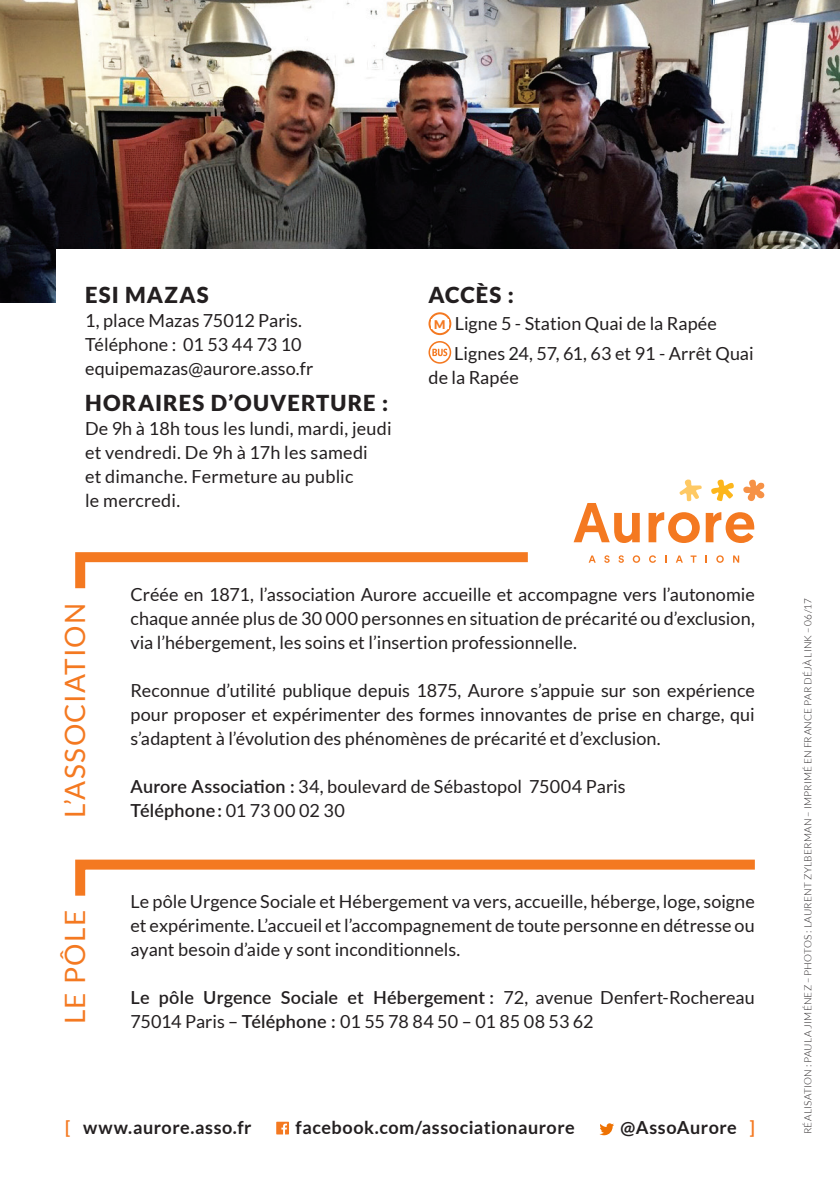
<style>
.page{position:relative;width:840px;height:1191px;background:#fff}
.page>*{position:absolute;margin:0;border:0;box-sizing:border-box;transform-origin:0 0}
.t1{font:28px "Lato";letter-spacing:.045em;color:#f47921}
.Titres_1_noirs{font:900 22px "Lato";letter-spacing:.05em;color:#231f20}
.Texte_courant{font:18px/24px "Lato";letter-spacing:.005em;color:#231f20;text-align:justify}
.Texte_courant-2{font:600 18px "Lato";letter-spacing:.015em;color:#231f20}
.t2{font:700 18px "Lato";letter-spacing:.03em;color:#231f20}
.Texte_courant-3{font:900 12px "Lato";color:#f47921}
.t3{font:300 10px "Lato";letter-spacing:.02em;color:#231f20}
.s1{font-weight:600}
.s2{font-weight:400}
.s3{color:#f47921}
</style>
<div class="page">
<img style="left:0;top:0;width:839px;height:302px">
<div style="left:57px;top:249px;width:782px;height:137px;background:#fff"></div>
<hr style="left:839px;top:0;width:1px;height:477px;background:#f47921">
<svg style="left:573px;top:503px;width:66px;height:40px"></svg>
<svg style="left:648px;top:512px;width:51px;height:31px"></svg>
<svg style="left:705px;top:512px;width:48px;height:31px"></svg>
<svg style="left:743px;top:479px;width:21px;height:22px"></svg>
<svg style="left:679px;top:479px;width:22px;height:22px"></svg>
<svg style="left:711px;top:479px;width:22px;height:22px"></svg>
<svg style="left:589px;top:555px;width:6px;height:7px"></svg>
<svg style="left:604px;top:555px;width:5px;height:8px"></svg>
<svg style="left:618px;top:555px;width:5px;height:8px"></svg>
<svg style="left:632px;top:555px;width:7px;height:8px"></svg>
<svg style="left:649px;top:555px;width:6px;height:8px"></svg>
<svg style="left:676px;top:555px;width:6px;height:7px"></svg>
<svg style="left:690px;top:555px;width:6px;height:7px"></svg>
<svg style="left:716px;top:555px;width:7px;height:8px"></svg>
<svg style="left:733px;top:555px;width:5px;height:7px"></svg>
<svg style="left:75px;top:552px;width:453px;height:37px"></svg>
<svg style="left:75px;top:859px;width:680px;height:37px"></svg>
<svg style="left:428px;top:341px;width:23px;height:23px"></svg>
<svg style="left:276px;top:1121px;width:13px;height:13px"></svg>
<svg style="left:599px;top:1123px;width:14px;height:12px"></svg>
<svg style="left:429px;top:313px;width:21px;height:21px"></svg>
<div style="left:428px;top:312px;width:23px;height:23px;border:2px solid #f47921;border-radius:50%"></div>
<div style="left:431px;top:319px;width:17px;height:9px;background:#fff"></div>
<p class="Titres_1_noirs" style="left:85px;top:282px;width:125px">ESI MAZAS</p>
<p class="Texte_courant" style="left:85px;top:308px;width:218px">1, place Mazas 75012 Paris.</p>
<p class="Texte_courant" style="left:85px;top:332px;width:218px">Téléphone : 01 53 44 73 10</p>
<p class="Texte_courant" style="left:85px;top:356px;width:229px">equipemazas@aurore.asso.fr</p>
<p class="Titres_1_noirs" style="left:85px;top:390px;width:304px">HORAIRES D’OUVERTURE :</p>
<p class="Texte_courant" style="left:85px;top:416px;width:308px;text-align:left">De 9h à 18h tous les lundi, mardi, jeudi et vendredi. De 9h à 17h les samedi<br>et dimanche. Fermeture au public<br>le mercredi.</p>
<p class="Titres_1_noirs" style="left:428px;top:282px;width:87px">ACCÈS :</p>
<p class="Texte_courant" style="left:454px;top:311px;width:264px">Ligne 5 - Station Quai de la Rapée</p>
<p class="Texte_courant" style="left:428px;top:341px;width:326px;text-indent:26px">Lignes 24, 57, 61, 63 et 91 - Arrêt Quai de la Rapée</p>
<p class="Texte_courant-3" style="left:434px;top:317px;width:13px">M</p>
<p class="t1" style="left:59px;top:817px;width:216px;rotate:-90deg">L’ASSOCIATION</p>
<p class="t1" style="left:59px;top:1024px;width:116px;rotate:-90deg">LE PÔLE</p>
<p class="Texte_courant" style="left:130px;top:582px;width:625px">Créée en 1871, l’association Aurore accueille et accompagne vers l’autonomie chaque année plus de 30 000 personnes en situation de précarité ou d’exclusion, via l’hébergement, les soins et l’insertion professionnelle.</p>
<p class="Texte_courant" style="left:130px;top:678px;width:625px">Reconnue d’utilité publique depuis 1875, Aurore s’appuie sur son expérience pour proposer et expérimenter des formes innovantes de prise en charge, qui s’adaptent à l’évolution des phénomènes de précarité et d’exclusion.</p>
<p class="Texte_courant" style="left:130px;top:774px;width:496px"><span class="s1">Aurore Association :</span> 34, boulevard de Sébastopol 75004 Paris</p>
<p class="Texte_courant-2" style="left:130px;top:797px;width:216px">Téléphone : <span class="s2">01 73 00 02 30</span></p>
<p class="Texte_courant" style="left:130px;top:889px;width:625px">Le pôle Urgence Sociale et Hébergement va vers, accueille, héberge, loge, soigne et expérimente. L’accueil et l’accompagnement de toute personne en détresse ou ayant besoin d’aide y sont inconditionnels.</p>
<p class="Texte_courant-2" style="left:130px;top:984px;width:625px">Le pôle Urgence Sociale et Hébergement : <span class="s2">72, avenue Denfert-Rochereau</span></p>
<p class="Texte_courant" style="left:130px;top:1009px;width:464px">75014 Paris – <span class="s1">Téléphone :</span> 01 55 78 84 50 – 01 85 08 53 62</p>
<p class="t2" style="left:65px;top:1117px;width:188px"><span class="s3">[</span> www.aurore.asso.fr</p>
<p class="t2" style="left:295px;top:1117px;width:280px">facebook.com/associationaurore</p>
<p class="t2" style="left:620px;top:1117px;width:136px">@AssoAurore <span class="s3">]</span></p>
<p class="t3" style="left:802px;top:1134px;width:537px;rotate:-90deg">RÉALISATION : PAULA JIMÉNEZ – PHOTOS : LAURENT ZYLBERMAN – IMPRIMÉ EN FRANCE PAR DÉJÀ LINK – 06/17</p>
</div>
